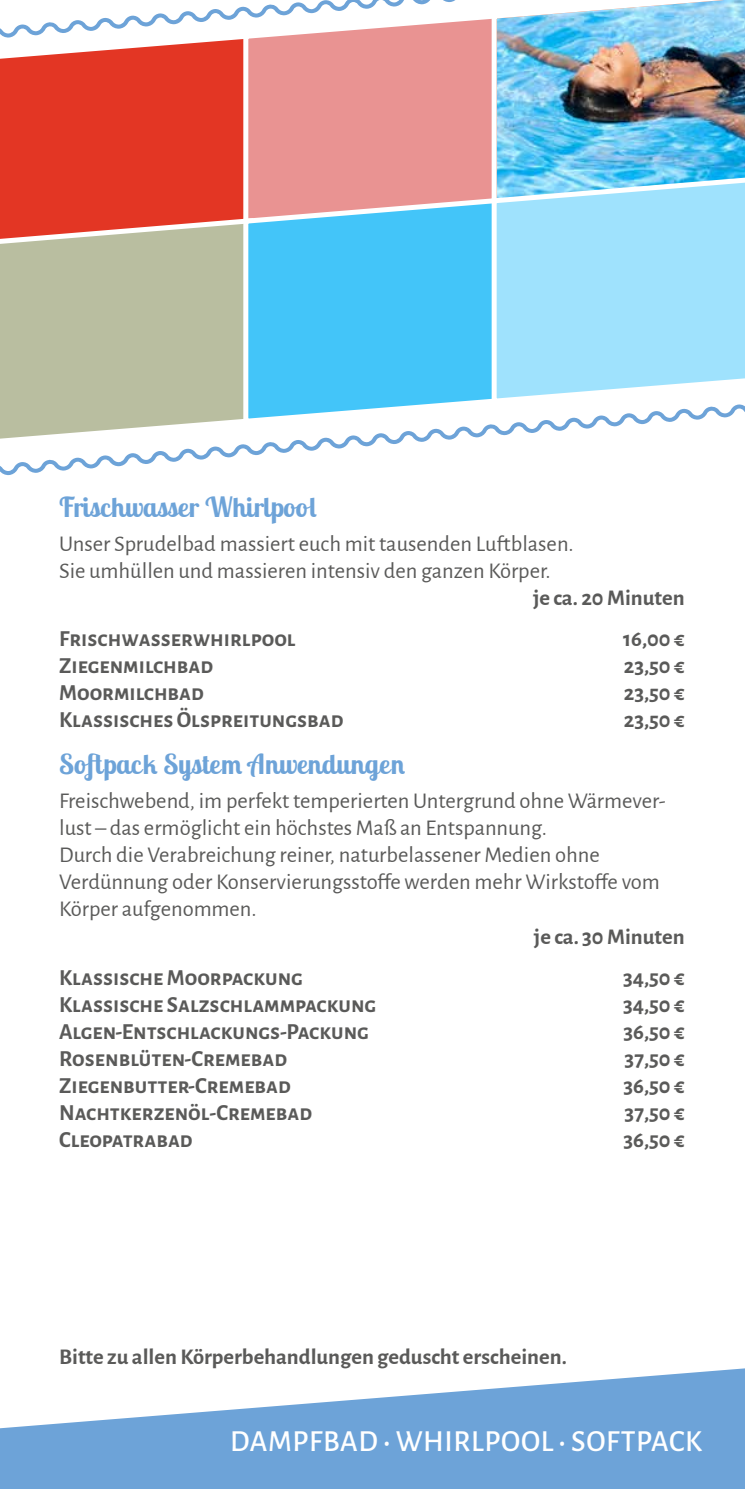
<style>
.page{position:relative;width:745px;height:1489px;background:#fff}
.page>*{position:absolute;margin:0;border:0;box-sizing:border-box;transform-origin:0 0}
.t1{font:500 30px "Alegreya Sans SC";letter-spacing:.02em;color:#fff}
.t2{font:700 27.5px "Lobster Two";letter-spacing:.005em;color:#6da3d8}
.t3{font:22.5px/27px "Alegreya Sans";color:#5a5a59}
.t4{font:700 22.5px "Alegreya Sans SC";color:#5a5a59}
.t5{font:700 22.5px "Alegreya Sans";color:#5a5a59}
</style>
<div class="page">
<div style="left:0;top:104px;width:240px;height:111px;background:#e33624"></div>
<div style="left:240px;top:104px;width:248px;height:91px;background:#e99392"></div>
<img style="left:488px;top:104px;width:256px;height:69px">
<svg style="left:0;top:215px;width:240px;height:185px;background:#beb599"></svg>
<svg style="left:240px;top:195px;width:248px;height:205px;background:#58c4f0"></svg>
<svg style="left:488px;top:173px;width:256px;height:227px;background:#a3e2fc"></svg>
<img style="left:0;top:0;width:744px;height:104px">
<svg style="left:0;top:400px;width:744px;height:76px"></svg>
<svg style="left:0;top:1368px;width:744px;height:120px;fill:#6da3d8"></svg>
<p class="t2" style="left:59px;top:489px;width:259px">Frischwasser Whirlpool</p>
<p class="t3" style="left:59px;top:529px;width:516px">Unser Sprudelbad massiert euch mit tausenden Luftblasen.<br>Sie umhüllen und massieren intensiv den ganzen Körper.</p>
<p class="t5" style="left:532px;top:581px;width:153px">je ca. 20 Minuten</p>
<p class="t4" style="left:59px;top:622px;width:238px">Frischwasserwhirlpool</p>
<p class="t5" style="left:622px;top:622px;width:63px">16,00 €</p>
<p class="t4" style="left:59px;top:649px;width:156px">Ziegenmilchbad</p>
<p class="t5" style="left:623px;top:649px;width:62px">23,50 €</p>
<p class="t4" style="left:59px;top:676px;width:146px">Moormilchbad</p>
<p class="t5" style="left:623px;top:676px;width:62px">23,50 €</p>
<p class="t4" style="left:59px;top:703px;width:286px">Klassisches Ölspreitungsbad</p>
<p class="t5" style="left:623px;top:703px;width:62px">23,50 €</p>
<p class="t2" style="left:59px;top:746px;width:347px">Softpack System Anwendungen</p>
<p class="t3" style="left:59px;top:786px;width:607px">Freischwebend, im perfekt temperierten Untergrund ohne Wärmever&shy;lust – das ermöglicht ein höchstes Maß an Entspannung.<br>Durch die Verabreichung reiner, naturbelassener Medien ohne Verdünnung oder Konservierungsstoffe werden mehr Wirkstoffe vom Körper aufgenommen.</p>
<p class="t5" style="left:533px;top:919px;width:152px">je ca. 30 Minuten</p>
<p class="t4" style="left:59px;top:960px;width:245px">Klassische Moorpackung</p>
<p class="t4" style="left:622px;top:960px;width:63px">34,50 €</p>
<p class="t4" style="left:59px;top:987px;width:318px">Klassische Salzschlammpackung</p>
<p class="t4" style="left:622px;top:987px;width:63px">34,50 €</p>
<p class="t4" style="left:59px;top:1014px;width:311px">Algen-Entschlackungs-Packung</p>
<p class="t4" style="left:623px;top:1014px;width:63px">36,50 €</p>
<p class="t4" style="left:59px;top:1041px;width:229px">Rosenblüten-Cremebad</p>
<p class="t4" style="left:624px;top:1041px;width:61px">37,50 €</p>
<p class="t4" style="left:59px;top:1068px;width:233px">Ziegenbutter-Cremebad</p>
<p class="t4" style="left:623px;top:1068px;width:63px">36,50 €</p>
<p class="t4" style="left:59px;top:1095px;width:254px">Nachtkerzenöl-Cremebad</p>
<p class="t4" style="left:624px;top:1095px;width:61px">37,50 €</p>
<p class="t4" style="left:59px;top:1122px;width:135px">Cleopatrabad</p>
<p class="t4" style="left:623px;top:1122px;width:63px">36,50 €</p>
<p class="t5" style="left:59px;top:1339px;width:509px">Bitte zu allen Körperbehandlungen geduscht erscheinen.</p>
<h1 class="t1" style="left:230px;top:1419px;width:473px">DAMPFBAD ∙ WHIRLPOOL ∙ SOFTPACK</h1>
</div>
